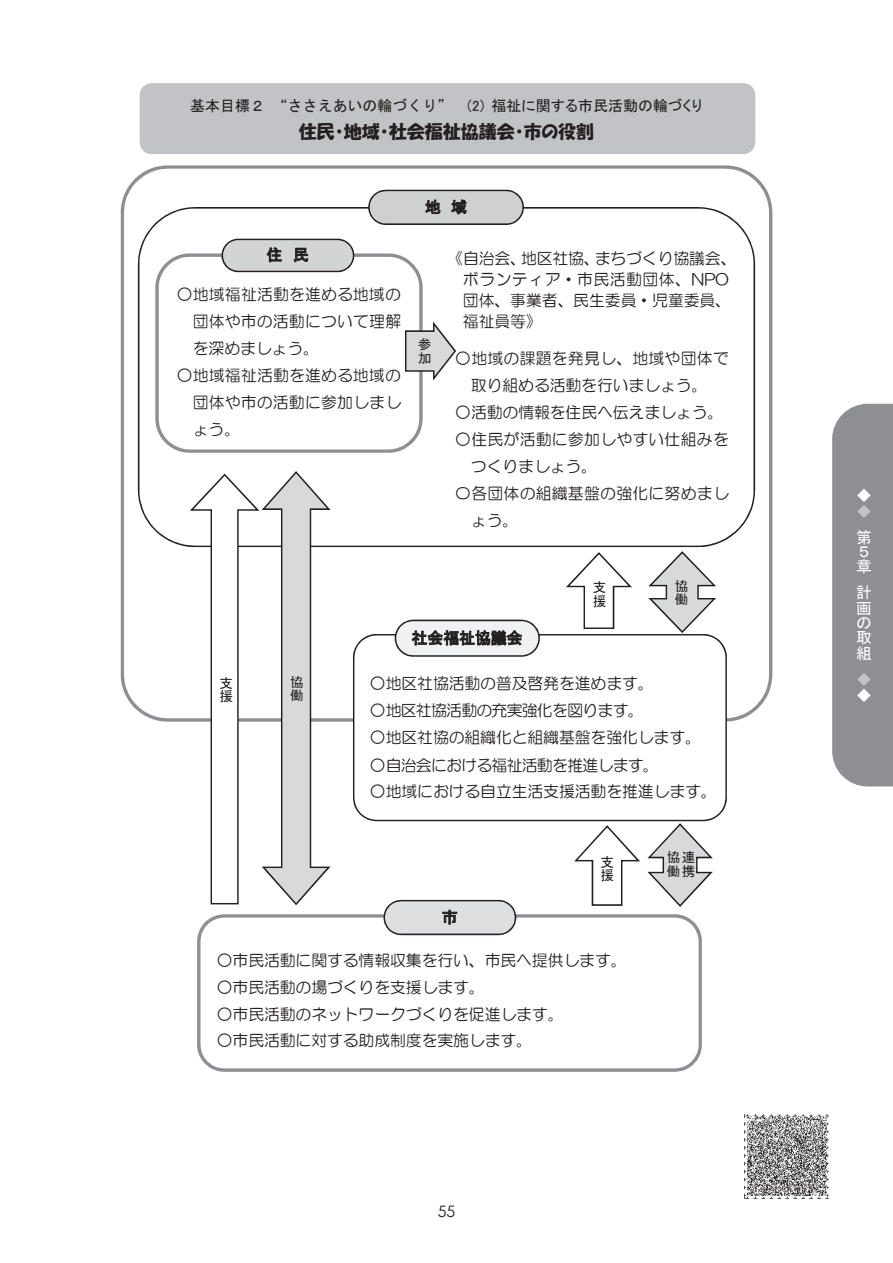
<style>
.page{position:relative;width:893px;height:1263px;background:#fff}
.page>*{position:absolute;margin:0;border:0;box-sizing:border-box;transform-origin:0 0}
.t1{font:18px "HGP Soei Kakupoptai";color:#231f20}
.t2{font:15.9px/27px "HG Maru Gothic MPRO";color:#231f20;text-align:justify}
.t3{font:15.9px "HG Maru Gothic MPRO";letter-spacing:-.045em;color:#231f20}
.t4{font:15.9px "MS P Gothic";color:#231f20}
.t5{font:15.9px/15.9px "MS P Gothic";color:#fff}
.t6{font:15.9px "Century Gothic";color:#231f20}
.t7{font:15.9px "MS P Gothic";color:#c2c3c6}
.t8{font:15px "MS P Gothic";color:#231f20}
.t9{font:13.5px/13.5px "MS P Gothic";color:#231f20}
.s1{font-family:"MS Gothic"}
</style>
<div class="page">
<div style="left:832px;top:404px;width:61px;height:382px;background:#8d8f92"></div>
<svg style="left:197px;top:914px;width:505px;height:158px"></svg>
<svg style="left:384px;top:900px;width:132px;height:35px;background:#cacacc"></svg>
<svg style="left:121px;top:165px;width:651px;height:557px"></svg>
<svg style="left:353px;top:634px;width:374px;height:187px"></svg>
<svg style="left:395px;top:620px;width:145px;height:37px"></svg>
<svg style="left:566px;top:552px;width:66px;height:77px"></svg>
<svg style="left:574px;top:825px;width:66px;height:81px"></svg>
<svg style="left:647px;top:823px;width:66px;height:84px"></svg>
<svg style="left:648px;top:551px;width:68px;height:82px"></svg>
<svg style="left:190px;top:471px;width:140px;height:434px"></svg>
<div style="left:140px;top:83px;width:615px;height:71px;background:#c2c3c6;border-radius:12px"></div>
<img style="left:744px;top:1114px;width:85px;height:85px">
<p class="t8" style="left:190px;top:99px;width:514px"><span class="s1">基本目標２ “ささえあいの輪づくり”</span> (2) 福祉に関する市民活動の輪づくり</p>
<p class="t1" style="left:299px;top:122px;width:297px">住民・地域・社会福祉協議会・市の役割</p>
<p class="t4" style="left:267px;top:247px;width:44px">住 民</p>
<p class="t2" style="left:193px;top:281px;width:210px;text-indent:-16px">○地域福祉活動を進める地域の団体や市の活動について理解を深めましょう。</p>
<p class="t2" style="left:193px;top:362px;width:210px;text-indent:-16px">○地域福祉活動を進める地域の団体や市の活動に参加しましょう。</p>
<p class="t4" style="left:425px;top:199px;width:44px">地 域</p>
<p class="t9" style="left:418px;top:338px;width:14px">参加</p>
<p class="t2" style="left:463px;top:247px;width:275px;line-height:21px;text-align:left;text-indent:-16px">《自治会、地区社協、まちづくり協議会、ボランティア・市民活動団体、NPO団体、事業者、民生委員・児童委員、福祉員等》</p>
<p class="t2" style="left:455px;top:345px;width:275px;text-align:center">○地域の課題を発見し、地域や団体で取り組める活動を行いましょう。</p>
<p class="t2" style="left:455px;top:399px;width:270px">○活動の情報を住民へ伝えましょう。</p>
<p class="t2" style="left:455px;top:426px;width:275px">○住民が活動に参加しやすい仕組みを</p>
<p class="t2" style="left:471px;top:453px;width:128px">つくりましょう。</p>
<p class="t2" style="left:455px;top:480px;width:275px">〇各団体の組織基盤の強化に努めまし</p>
<p class="t2" style="left:471px;top:507px;width:49px">ょう。</p>
<p class="t4" style="left:412px;top:630px;width:112px">社会福祉協議会</p>
<p class="t9" style="left:593px;top:581px;width:14px">支援</p>
<p class="t9" style="left:675px;top:579px;width:14px">協働</p>
<p class="t9" style="left:220px;top:676px;width:14px">支援</p>
<p class="t9" style="left:290px;top:675px;width:14px">協働</p>
<p class="t2" style="left:370px;top:670px;width:285px">○地区社協活動の普及啓発を進めます。</p>
<p class="t3" style="left:370px;top:703px;width:275px">○地区社協活動の充実強化を図ります。</p>
<p class="t2" style="left:370px;top:724px;width:333px">○地区社協の組織化と組織基盤を強化します。</p>
<p class="t3" style="left:370px;top:757px;width:290px">○自治会における福祉活動を推進します。</p>
<p class="t2" style="left:370px;top:778px;width:348px">○地域における自立生活支援活動を推進します。</p>
<p class="t4" style="left:442px;top:909px;width:17px">市</p>
<p class="t9" style="left:600px;top:855px;width:14px">支援</p>
<p class="t9" style="left:667px;top:851px;width:29px">協連働携</p>
<p class="t2" style="left:217px;top:946px;width:411px">○市民活動に関する情報収集を行い、市民へ提供します。</p>
<p class="t2" style="left:217px;top:973px;width:270px">○市民活動の場づくりを支援します。</p>
<p class="t2" style="left:217px;top:1000px;width:348px">○市民活動のネットワークづくりを促進します。</p>
<p class="t2" style="left:217px;top:1027px;width:317px">○市民活動に対する助成制度を実施します。</p>
<p class="t6" style="left:438px;top:1200px;width:19px">55</p>
<p class="t5" style="left:856px;top:487px;width:16px">◆</p>
<p class="t7" style="left:856px;top:503px;width:16px">◆</p>
<p class="t5" style="left:856px;top:530px;width:16px">第<br>５</p>
<p class="t5" style="left:856px;top:553px;width:16px;line-height:26.1px">章計</p>
<p class="t5" style="left:856px;top:600px;width:16px">画の</p>
<p class="t5" style="left:856px;top:630px;width:16px">取組</p>
<p class="t7" style="left:856px;top:672px;width:16px">◆</p>
<p class="t5" style="left:856px;top:687px;width:16px">◆</p>
</div>
